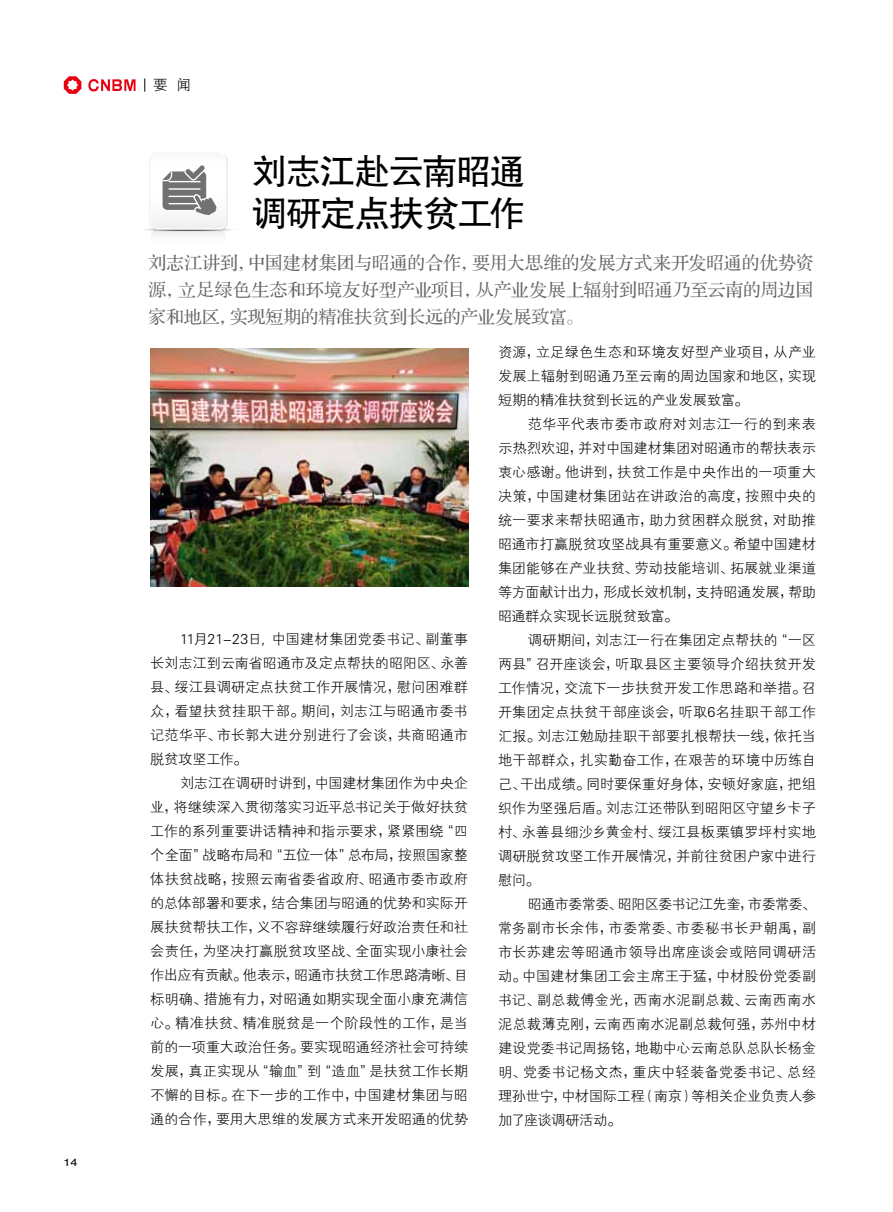
<style>
.page{position:relative;width:893px;height:1212px;background:#fff}
.page>*{position:absolute;margin:0;border:0;box-sizing:border-box;transform-origin:0 0}
.t1{font:36px/41.7px "FZHTJW GB1 0";letter-spacing:-.055em;color:#000}
.t2{font:18px/27px "FZS3 JW GB1 0";letter-spacing:-.01em;color:#666464;text-align:justify}
.t3{font:15px "FZXH1 JW GB1 0";color:#000}
.t4{font:14.25px/24px "FZXH1 JW GB1 0";letter-spacing:-.01em;color:#000;text-align:justify}
.t5{font:10.5px "Helvetica";color:#000;scale:1.2 1}
</style>
<div class="page">
<svg style="left:64px;top:76px;width:17px;height:18px"></svg>
<svg style="left:88px;top:79px;width:48px;height:12px"></svg>
<svg style="left:145px;top:79px;width:1px;height:13px"></svg>
<svg style="left:144px;top:153px;width:89px;height:82px"></svg>
<img style="left:151px;top:349px;width:318px;height:238px">
<p class="t5" style="left:63px;top:1154px;width:13px">14</p>
<p class="t3" style="left:153px;top:77px;width:40px">要 闻</p>
<h1 class="t1" style="left:252px;top:151px;width:276px">刘志江赴云南昭通调研定点扶贫工作</h1>
<p class="t2" style="left:148px;top:250px;width:667px">刘志江讲到，中国建材集团与昭通的合作，要用大思维的发展方式来开发昭通的优势资源，立足绿色生态和环境友好型产业项目，从产业发展上辐射到昭通乃至云南的周边国家和地区，实现短期的精准扶贫到长远的产业发展致富。</p>
<p class="t4" style="left:150px;top:627px;width:319px;text-indent:30px">11月21-23日, 中国建材集团党委书记、副董事长刘志江到云南省昭通市及定点帮扶的昭阳区、永善县、绥江县调研定点扶贫工作开展情况，慰问困难群众，看望扶贫挂职干部。期间，刘志江与昭通市委书记范华平、市长郭大进分别进行了会谈，共商昭通市脱贫攻坚工作。</p>
<p class="t4" style="left:150px;top:771px;width:319px;text-indent:30px">刘志江在调研时讲到，中国建材集团作为中央企业，将继续深入贯彻落实习近平总书记关于做好扶贫工作的系列重要讲话精神和指示要求，紧紧围绕“四个全面”战略布局和“五位一体”总布局，按照国家整体扶贫战略，按照云南省委省政府、昭通市委市政府的总体部署和要求，结合集团与昭通的优势和实际开展扶贫帮扶工作，义不容辞继续履行好政治责任和社会责任，为坚决打赢脱贫攻坚战、全面实现小康社会作出应有贡献。他表示，昭通市扶贫工作思路清晰、目标明确、措施有力，对昭通如期实现全面小康充满信心。精准扶贫、精准脱贫是一个阶段性的工作，是当前的一项重大政治任务。要实现昭通经济社会可持续发展，真正实现从“输血”到“造血”是扶贫工作长期不懈的目标。在下一步的工作中，中国建材集团与昭通的合作，要用大思维的发展方式来开发昭通的优势</p>
<p class="t4" style="left:498px;top:340px;width:319px">资源，立足绿色生态和环境友好型产业项目，从产业发展上辐射到昭通乃至云南的周边国家和地区，实现短期的精准扶贫到长远的产业发展致富。</p>
<p class="t4" style="left:498px;top:412px;width:319px;text-indent:30px">范华平代表市委市政府对刘志江一行的到来表示热烈欢迎，并对中国建材集团对昭通市的帮扶表示衷心感谢。他讲到，扶贫工作是中央作出的一项重大决策，中国建材集团站在讲政治的高度，按照中央的统一要求来帮扶昭通市，助力贫困群众脱贫，对助推昭通市打赢脱贫攻坚战具有重要意义。希望中国建材集团能够在产业扶贫、劳动技能培训、拓展就业渠道等方面献计出力，形成长效机制，支持昭通发展，帮助昭通群众实现长远脱贫致富。</p>
<p class="t4" style="left:498px;top:628px;width:319px;text-indent:30px">调研期间，刘志江一行在集团定点帮扶的“一区两县”召开座谈会，听取县区主要领导介绍扶贫开发工作情况，交流下一步扶贫开发工作思路和举措。召开集团定点扶贫干部座谈会，听取6名挂职干部工作汇报。刘志江勉励挂职干部要扎根帮扶一线，依托当地干部群众，扎实勤奋工作，在艰苦的环境中历练自己、干出成绩。同时要保重好身体，安顿好家庭，把组织作为坚强后盾。刘志江还带队到昭阳区守望乡卡子村、永善县细沙乡黄金村、绥江县板栗镇罗坪村实地调研脱贫攻坚工作开展情况，并前往贫困户家中进行慰问。</p>
<p class="t4" style="left:498px;top:892px;width:319px;text-indent:30px">昭通市委常委、昭阳区委书记江先奎，市委常委、常务副市长余伟，市委常委、市委秘书长尹朝禹，副市长苏建宏等昭通市领导出席座谈会或陪同调研活动。中国建材集团工会主席王于猛，中材股份党委副书记、副总裁傅金光，西南水泥副总裁、云南西南水泥总裁薄克刚，云南西南水泥副总裁何强，苏州中材建设党委书记周扬铭，地勘中心云南总队总队长杨金明、党委书记杨文杰，重庆中轻装备党委书记、总经理孙世宁，中材国际工程（南京）等相关企业负责人参加了座谈调研活动。</p>
</div>
